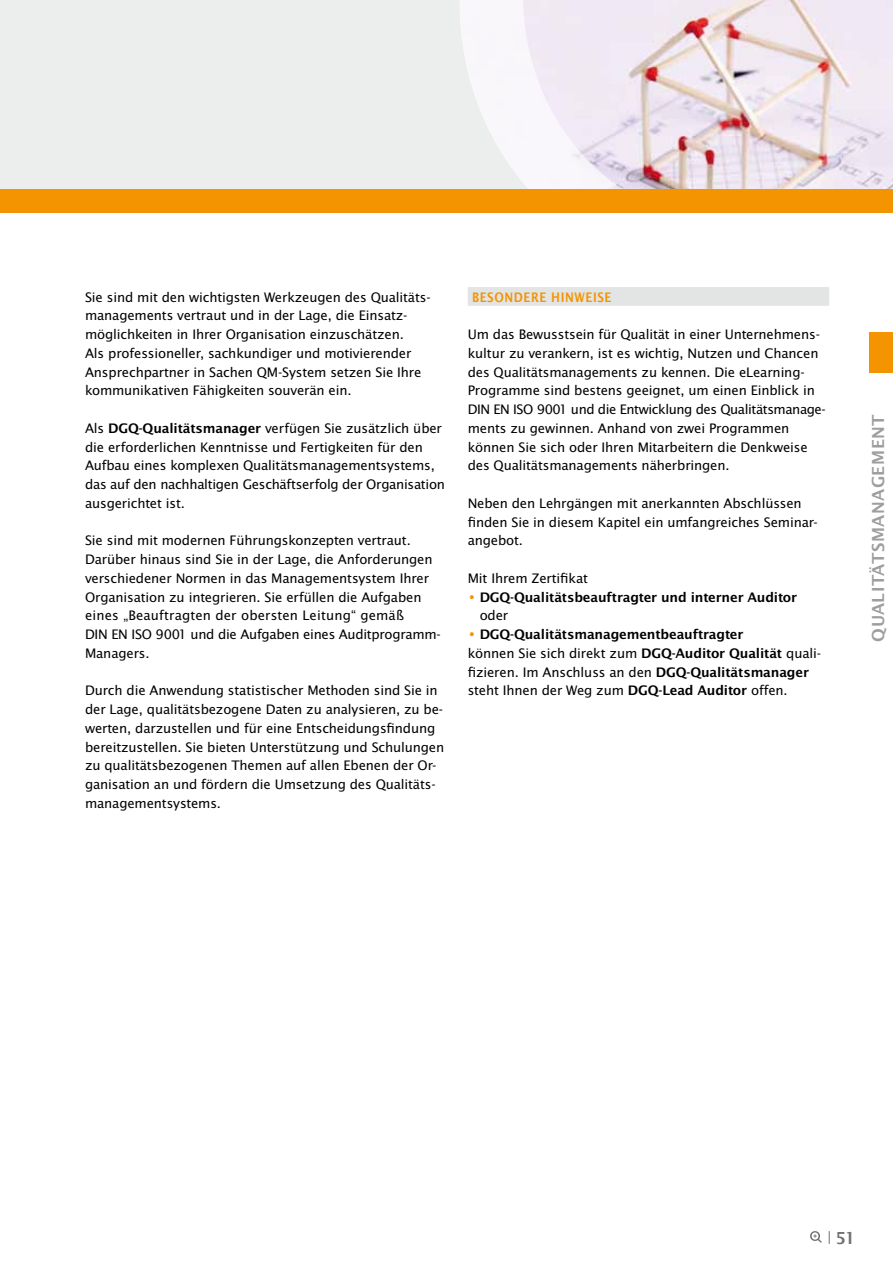
<style>
.page{position:relative;width:893px;height:1263px;background:#fff}
.page>*{position:absolute;margin:0;border:0;box-sizing:border-box;transform-origin:0 0}
.t1{font:600 18px "Lucida Sans EF";letter-spacing:.03em;color:#9c9e9f}
.t2{font:600 18px "Lucida Sans EF";color:#707172}
.t3{font:14.25px/18.8px "Lucida Sans EF";letter-spacing:-.01em;color:#000}
.t4{font:600 14.25px/18.8px "Lucida Sans EF";letter-spacing:-.01em;color:#000}
.t5{font:14.25px "Lucida Sans Nar EF Dem Bol";letter-spacing:.04em;color:#f39400}
.s1{font-weight:600}
.s2{font-weight:400;color:#f39400}
.s3{font-weight:400}
</style>
<div class="page">
<svg style="left:810px;top:1231px;width:12px;height:11px"></svg>
<svg style="left:829px;top:1231px;width:1px;height:13px"></svg>
<div style="left:0;top:0;width:101px;height:191px;background:#eceded"></div>
<div style="left:85px;top:0;width:478px;height:191px;background:#eceded"></div>
<img style="left:647px;top:0;width:246px;height:189px">
<svg style="left:460px;top:0;width:187px;height:189px"></svg>
<div style="left:870px;top:332px;width:23px;height:41px;background:#f39400"></div>
<div style="left:0;top:189px;width:893px;height:24px;background:#f39400"></div>
<div style="left:468px;top:287px;width:361px;height:19px;background:#e3e4e4"></div>
<p class="t3" style="left:85px;top:287px;width:347px">Sie sind mit den wichtigsten Werkzeugen des Qualitäts&shy;managements vertraut und in der Lage, die Einsatz&shy;möglichkeiten in Ihrer Organisation einzuschätzen.<br>Als professioneller, sachkundiger und motivierender Ansprechpartner in Sachen QM-System setzen Sie Ihre kommunikativen Fähigkeiten souverän ein.</p>
<p class="t3" style="left:85px;top:419px;width:362px">Als <span class="s1">DGQ-Qualitätsmanager</span> verfügen Sie zusätzlich über die erforderlichen Kenntnisse und Fertigkeiten für den Aufbau eines komplexen Qualitätsmanagementsystems, das auf den nachhaltigen Geschäftserfolg der Organisation ausgerichtet ist.</p>
<p class="t3" style="left:85px;top:531px;width:357px">Sie sind mit modernen Führungskonzepten vertraut.<br>Darüber hinaus sind Sie in der Lage, die Anforderungen verschiedener Normen in das Managementsystem Ihrer Organisation zu integrieren. Sie erfüllen die Aufgaben eines „Beauftragten der obersten Leitung“ gemäß<br>DIN EN ISO 9001 und die Aufgaben eines Auditprogramm-Managers.</p>
<p class="t3" style="left:85px;top:681px;width:361px">Durch die Anwendung statistischer Methoden sind Sie in der Lage, qualitätsbezogene Daten zu analysieren, zu be&shy;werten, darzustellen und für eine Entscheidungsfindung bereitzustellen. Sie bieten Unterstützung und Schulungen zu qualitätsbezogenen Themen auf allen Ebenen der Or&shy;ganisation an und fördern die Umsetzung des Qualitäts&shy;managementsystems.</p>
<p class="t5" style="left:472px;top:289px;width:141px">BESONDERE HINWEISE</p>
<p class="t3" style="left:468px;top:325px;width:359px">Um das Bewusstsein für Qualität in einer Unternehmens&shy;kultur zu verankern, ist es wichtig, Nutzen und Chancen des Qualitätsmanagements zu kennen. Die eLearning-Programme sind bestens geeignet, um einen Einblick in DIN EN ISO 9001 und die Entwicklung des Qualitätsmanage&shy;ments zu gewinnen. Anhand von zwei Programmen können Sie sich oder Ihren Mitarbeitern die Denkweise des Qualitätsmanagements näherbringen.</p>
<p class="t3" style="left:468px;top:494px;width:351px">Neben den Lehrgängen mit anerkannten Abschlüssen finden Sie in diesem Kapitel ein umfangreiches Seminar&shy;angebot.</p>
<p class="t3" style="left:468px;top:569px;width:122px">Mit Ihrem Zertifikat</p>
<p class="t4" style="left:480px;top:587px;width:319px;text-indent:-12px"><span class="s2">•</span> DGQ-Qualitätsbeauftragter und interner Auditor <span class="s3">oder</span></p>
<p class="t4" style="left:468px;top:625px;width:355px"><span class="s2">•</span> DGQ-Qualitätsmanagementbeauftragter<br><span class="s3">können Sie sich direkt zum</span> DGQ-Auditor Qualität <span class="s3">quali&shy;fizieren. Im Anschluss an den</span> DGQ-Qualitätsmanager <span class="s3">steht Ihnen der Weg zum</span> DGQ-Lead Auditor <span class="s3">offen.</span></p>
<p class="t1" style="left:869px;top:642px;width:229px;rotate:-90deg">qualitätsmanagement</p>
<p class="t2" style="left:836px;top:1228px;width:21px">51</p>
</div>
